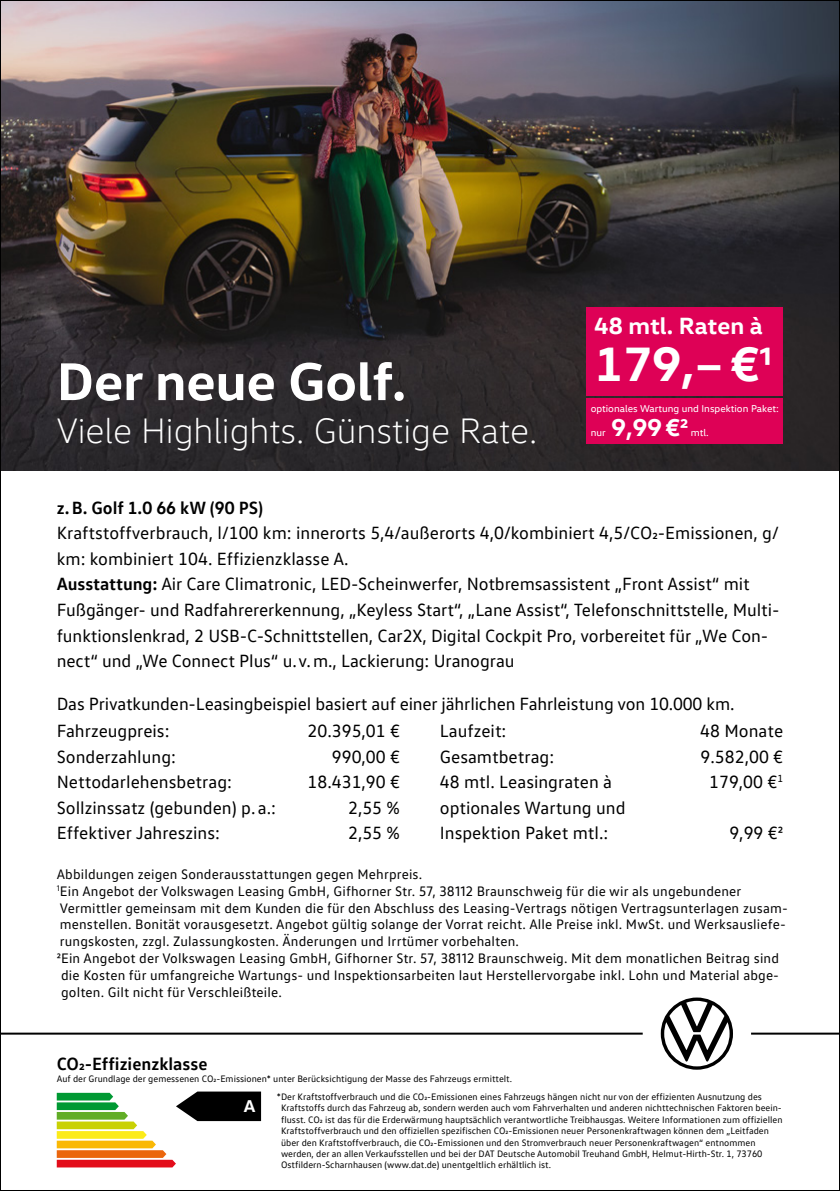
<style>
.page{position:relative;width:840px;height:1191px;background:#fff}
.page>*{position:absolute;margin:0;border:0;box-sizing:border-box;transform-origin:0 0}
.t1{font:700 54px "VW Head";color:#fff}
.t2{font:700 49px "VW Head";color:#fff}
.t3{font:300 36px "VW Head";color:#fff}
.t4{font:700 24.8px "VW Head";color:#fff}
.t5{font:700 23.8px "VW Head";color:#fff}
.t6{font:18px/25.6px "VW Text";letter-spacing:-.005em;color:#000}
.t7{font:700 18px "VW Text";color:#000}
.t8{font:700 17.4px "VW Head";color:#fff}
.t9{font:14px/16.8px "VW Text";letter-spacing:.01em;color:#020203}
.t10{font:14px/16.8px "VW Text";letter-spacing:.01em;color:#000;text-align:justify}
.t11{font:10px "VW Head";color:#fff}
.t12{font:9.6px/11.4px "VW Text";color:#000}
.s1{font-family:"VW Text"}
.s2{font-weight:700}
</style>
<div class="page">
<img style="left:2px;top:2px;width:835px;height:469px">
<div style="left:586px;top:307px;width:196px;height:88px;background:#de0156"></div>
<div style="left:586px;top:398px;width:196px;height:45px;background:#de0156"></div>
<svg style="left:57px;top:1091px;width:204px;height:76px"></svg>
<svg style="left:660px;top:997px;width:72px;height:72px"></svg>
<hr style="left:0;top:1032px;width:642px;height:2px;background:#000">
<hr style="left:750px;top:1032px;width:89px;height:2px;background:#000">
<h1 class="t1" style="left:57px;top:346px;width:351px">Der neue Golf.</h1>
<h3 class="t3" style="left:57px;top:410px;width:482px">Viele Highlights. Günstige Rate.</h3>
<h3 class="t5" style="left:594px;top:310px;width:169px">48 mtl. Raten à</h3>
<h2 class="t2" style="left:594px;top:332px;width:179px">179,–€<span class="s1">1</span></h2>
<p class="t11" style="left:590px;top:402px;width:189px">optionales Wartung und Inspektion Paket:</p>
<p class="t11" style="left:590px;top:426px;width:17px">nur</p>
<h3 class="t4" style="left:611px;top:411px;width:78px">9,99€2</h3>
<p class="t11" style="left:690px;top:426px;width:19px">mtl.</p>
<h3 class="t7" style="left:57px;top:496px;width:208px">z.B. Golf 1.0 66 kW (90 PS)</h3>
<p class="t6" style="left:57px;top:520px;width:723px">Kraftstoffverbrauch, l/100 km: innerorts 5,4/außerorts 4,0/kombiniert 4,5/CO2-Emissionen, g/ km: kombiniert 104. Effizienzklasse A.<br><span class="s2">Ausstattung:</span> Air Care Climatronic, LED-Scheinwerfer, Notbremsassistent „Front Assist“ mit Fußgänger- und Radfahrererkennung, „Keyless Start“, „Lane Assist“, Telefonschnittstelle, Multi&shy;funktionslenkrad, 2 USB-C-Schnittstellen, Car2X, Digital Cockpit Pro, vorbereitet für „We Con&shy;nect“ und „We Connect Plus“ u.v.m., Lackierung: Uranograu</p>
<h3 class="t6" style="left:57px;top:691px;width:679px">Das Privatkunden-Leasingbeispiel basiert auf einer jährlichen Fahrleistung von 10.000 km.</h3>
<h3 class="t6" style="left:57px;top:717px;width:114px">Fahrzeugpreis:</h3>
<h3 class="t6" style="left:307px;top:717px;width:94px">20.395,01 €</h3>
<h3 class="t6" style="left:57px;top:743px;width:121px">Sonderzahlung:</h3>
<h3 class="t6" style="left:331px;top:743px;width:70px">990,00 €</h3>
<h3 class="t6" style="left:57px;top:768px;width:177px">Nettodarlehensbetrag:</h3>
<h3 class="t6" style="left:307px;top:768px;width:94px">18.431,90 €</h3>
<h3 class="t6" style="left:57px;top:794px;width:221px">Sollzinssatz (gebunden) p. a.:</h3>
<h3 class="t6" style="left:348px;top:794px;width:53px">2,55 %</h3>
<h3 class="t6" style="left:57px;top:820px;width:165px">Effektiver Jahreszins:</h3>
<h3 class="t6" style="left:348px;top:820px;width:53px">2,55 %</h3>
<h3 class="t6" style="left:439px;top:717px;width:68px">Laufzeit:</h3>
<h3 class="t6" style="left:699px;top:717px;width:84px">48 Monate</h3>
<h3 class="t6" style="left:439px;top:743px;width:116px">Gesamtbetrag:</h3>
<h3 class="t6" style="left:700px;top:743px;width:84px">9.582,00 €</h3>
<h3 class="t6" style="left:439px;top:768px;width:174px">48 mtl. Leasingraten à</h3>
<h3 class="t6" style="left:708px;top:768px;width:75px">179,00 €<sup>1</sup></h3>
<h3 class="t6" style="left:439px;top:794px;width:187px">optionales Wartung und<br>Inspektion Paket mtl.:</h3>
<h3 class="t6" style="left:729px;top:820px;width:55px">9,99 €2</h3>
<p class="t9" style="left:57px;top:865px;width:732px">Abbildungen zeigen Sonderausstattungen gegen Mehrpreis.<br><sup>1</sup>Ein Angebot der Volkswagen Leasing GmbH, Gifhorner Str. 57, 38112 Braunschweig für die wir als ungebundener Vermittler gemeinsam mit dem Kunden die für den Abschluss des Leasing-Vertrags nötigen Vertragsunterlagen zusam&shy;menstellen. Bonität vorausgesetzt. Angebot gültig solange der Vorrat reicht. Alle Preise inkl. MwSt. und Werksausliefe&shy;rungskosten, zzgl. Zulassungkosten. Änderungen und Irrtümer vorbehalten.</p>
<p class="t10" style="left:61px;top:949px;width:719px;text-indent:-4px">2Ein Angebot der Volkswagen Leasing GmbH, Gifhorner Str. 57, 38112 Braunschweig. Mit dem monatlichen Beitrag sind die Kosten für umfangreiche Wartungs- und Inspektionsarbeiten laut Herstellervorgabe inkl. Lohn und Material abge&shy;golten. Gilt nicht für Verschleißteile.</p>
<h3 class="t7" style="left:57px;top:1052px;width:152px">CO2-Effizienzklasse</h3>
<p class="t12" style="left:277px;top:1069px;width:486px;line-height:18.2px;text-indent:-220px">Auf der Grundlage der gemessenen CO2-Emissionen* unter Berücksichtigung der Masse des Fahrzeugs ermittelt.<br>*Der Kraftstoffverbrauch und die CO2-Emissionen eines Fahrzeugs hängen nicht nur von der effizienten Ausnutzung des</p>
<p class="t12" style="left:281px;top:1102px;width:502px">Kraftstoffs durch das Fahrzeug ab, sondern werden auch vom Fahrverhalten und anderen nichttechnischen Faktoren beein&shy;flusst. CO2 ist das für die Erderwärmung hauptsächlich verantwortliche Treibhausgas. Weitere Informationen zum offiziellen Kraftstoffverbrauch und den offiziellen spezifischen CO2-Emissionen neuer Personenkraftwagen können dem „Leitfaden über den Kraftstoffverbrauch, die CO2-Emissionen und den Stromverbrauch neuer Personenkraftwagen“ entnommen werden, der an allen Verkaufsstellen und bei der DAT Deutsche Automobil Treuhand GmbH, Helmut-Hirth-Str. 1, 73760<br>Ostfildern-Scharnhausen (www.dat.de) unentgeltlich erhältlich ist.</p>
<h3 class="t8" style="left:243px;top:1094px;width:13px">A</h3>
</div>
